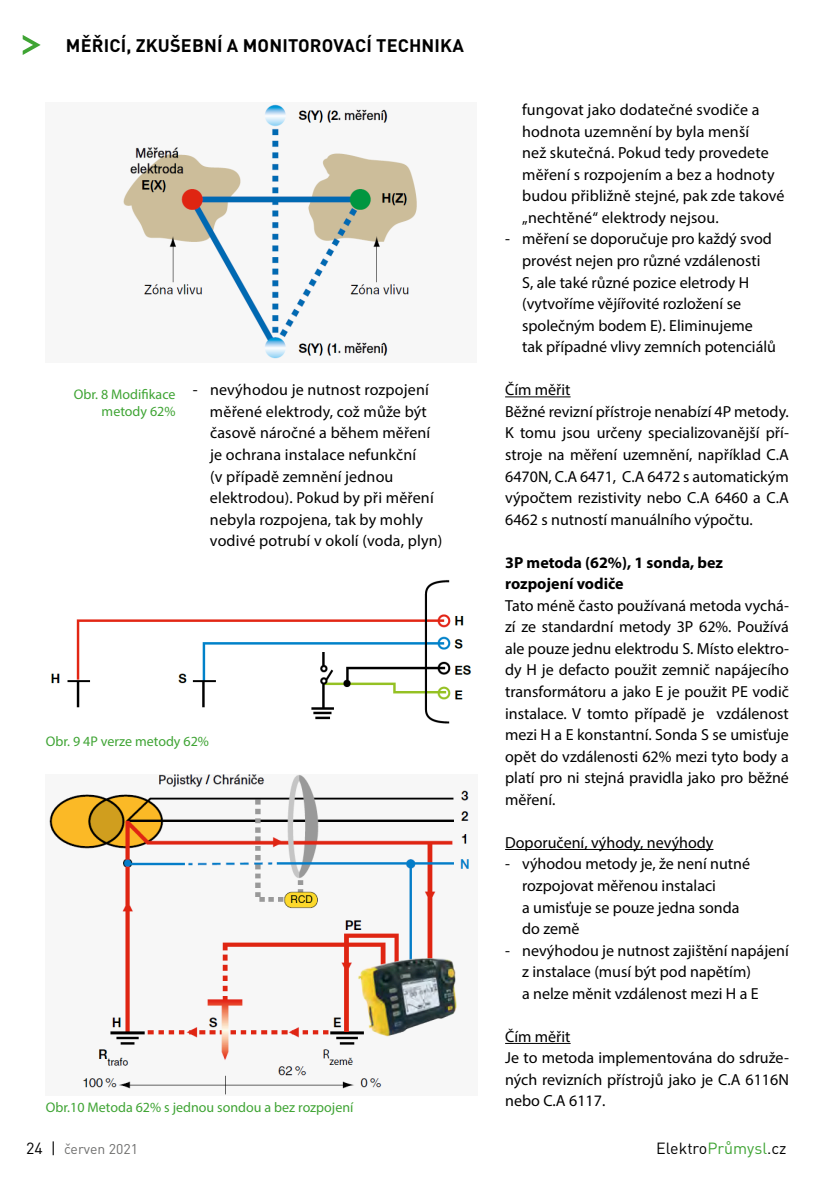
<style>
.page{position:relative;width:840px;height:1191px;background:#fff}
.page>*{position:absolute;margin:0;border:0;box-sizing:border-box;transform-origin:0 0}
.t1{font:700 18px "DIN Pro";letter-spacing:.01em;color:#000}
.Text_-_prni_odstavec{font:16px/21.6px "Myriad Pro";color:#000}
.Podnadpis{font:700 16px/21.6px "Myriad Pro";color:#000}
.t2{font:16px "DIN Pro";color:#000}
.popisek_levy{font:14px/17px "Myriad Pro";color:#3fa434;text-align:right}
.t3{font:14px "DIN Pro";color:#6f6f6e}
.s1{font-size:16px;color:#000}
.s2{color:#3fa434}
</style>
<div class="page">
<svg style="left:23px;top:35px;width:18px;height:20px"></svg>
<hr style="left:505px;top:396px;width:65px;height:1px;background:#000">
<hr style="left:505px;top:849px;width:208px;height:1px;background:#000">
<hr style="left:505px;top:1043px;width:65px;height:1px;background:#000">
<img style="left:123px;top:104px;width:294px;height:255px">
<img style="left:51px;top:580px;width:421px;height:144px">
<img style="left:49px;top:774px;width:420px;height:321px">
<p class="t1" style="left:66px;top:33px;width:399px">MĚŘICÍ, ZKUŠEBNÍ A MONITOROVACÍ TECHNIKA</p>
<p class="popisek_levy" style="left:74px;top:385px;width:103px">Obr. 8 Modifikace metody 62%</p>
<p class="Text_-_prni_odstavec" style="left:193px;top:379px;width:237px;text-align:right">- nevýhodou je nutnost rozpojení měřené elektrody, což může být</p>
<p class="Text_-_prni_odstavec" style="left:210px;top:422px;width:222px">časově náročné a během měření</p>
<p class="Text_-_prni_odstavec" style="left:210px;top:443px;width:208px">je ochrana instalace nefunkční</p>
<p class="Text_-_prni_odstavec" style="left:210px;top:465px;width:234px">(v případě zemnění jednou elektrodou). Pokud by při měření nebyla rozpojena, tak by mohly vodivé potrubí v okolí (voda, plyn)</p>
<p class="popisek_levy" style="left:46px;top:732px;width:165px">Obr. 9 4P verze metody 62%</p>
<p class="popisek_levy" style="left:46px;top:1098px;width:309px">Obr.10 Metoda 62% s jednou sondou a bez rozpojení</p>
<p class="t3" style="left:26px;top:1139px;width:113px"><span class="s1">24 |</span> červen 2021</p>
<p class="Text_-_prni_odstavec" style="left:522px;top:99px;width:264px">fungovat jako dodatečné svodiče a hodnota uzemnění by byla menší<br>než skutečná. Pokud tedy provedete měření s rozpojením a bez a hodnoty budou přibližně stejné, pak zde takové „nechtěné“ elektrody nejsou.</p>
<p class="Text_-_prni_odstavec" style="left:522px;top:228px;width:251px;text-indent:-17px">- měření se doporučuje pro každý svod provést nejen pro různé vzdálenosti S, ale také různé pozice eletrody H (vytvoříme vějířovité rozložení se společným bodem E). Eliminujeme</p>
<p class="Text_-_prni_odstavec" style="left:522px;top:336px;width:255px">tak případné vlivy zemních potenciálů</p>
<p class="Text_-_prni_odstavec" style="left:505px;top:379px;width:67px">Čím měřit</p>
<p class="Text_-_prni_odstavec" style="left:505px;top:400px;width:285px;text-align:justify">Běžné revizní přístroje nenabízí 4P metody.<br>K tomu jsou určeny specializovanější pří&shy;stroje na měření uzemnění, například C.A 6470N, C.A 6471, C.A 6472 s automatickým výpočtem rezistivity nebo C.A 6460 a C.A 6462 s nutností manuálního výpočtu.</p>
<p class="Podnadpis" style="left:505px;top:551px;width:219px">3P metoda (62%), 1 sonda, bez rozpojení vodiče</p>
<p class="Text_-_prni_odstavec" style="left:505px;top:594px;width:285px;text-align:justify">Tato méně často používaná metoda vychá&shy;zí ze standardní metody 3P 62%. Používá ale pouze jednu elektrodu S. Místo elektro&shy;dy H je defacto použit zemnič napájecího transformátoru a jako E je použit PE vodič instalace. V tomto případě je vzdálenost mezi H a E konstantní. Sonda S se umisťuje opět do vzdálenosti 62% mezi tyto body a platí pro ni stejná pravidla jako pro běžné měření.</p>
<p class="Text_-_prni_odstavec" style="left:505px;top:831px;width:210px">Doporučení, výhody, nevýhody</p>
<p class="Text_-_prni_odstavec" style="left:522px;top:853px;width:229px;text-indent:-17px">- výhodou metody je, že není nutné rozpojovat měřenou instalaci</p>
<p class="Text_-_prni_odstavec" style="left:522px;top:896px;width:219px">a umisťuje se pouze jedna sonda</p>
<p class="Text_-_prni_odstavec" style="left:522px;top:917px;width:59px">do země</p>
<p class="Text_-_prni_odstavec" style="left:522px;top:939px;width:268px;text-indent:-17px">- nevýhodou je nutnost zajištění napájení z instalace (musí být pod napětím)</p>
<p class="Text_-_prni_odstavec" style="left:522px;top:982px;width:238px">a nelze měnit vzdálenost mezi H a E</p>
<p class="Text_-_prni_odstavec" style="left:505px;top:1025px;width:67px">Čím měřit</p>
<p class="Text_-_prni_odstavec" style="left:505px;top:1047px;width:285px;text-align:justify">Je to metoda implementována do sdruže&shy;ných revizních přístrojů jako je C.A 6116N nebo C.A 6117.</p>
<p class="t2" style="left:656px;top:1137px;width:132px">Elektro<span class="s2">Průmysl</span>.cz</p>
</div>
